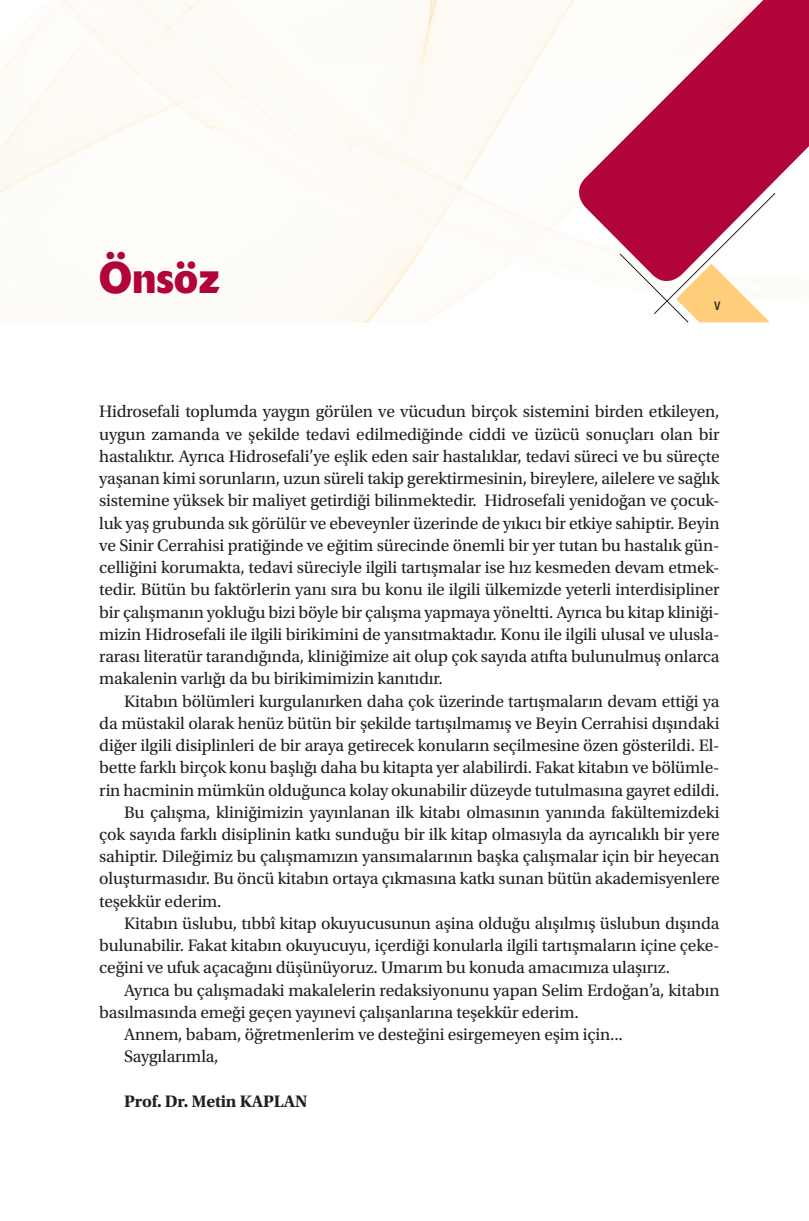
<style>
.page{position:relative;width:809px;height:1221px;background:#fff}
.page>*{position:absolute;margin:0;border:0;box-sizing:border-box;transform-origin:0 0}
.t1{font:700 43.75px "Delta";letter-spacing:.01em;color:#b10439;scale:.9 1}
.t2{font:17.5px/22.2px "Utopia Std";letter-spacing:-.01em;color:#231f20;text-align:justify}
.t3{font:700 17.5px "Utopia Std";letter-spacing:-.01em;color:#231f20}
.t4{font:15.75px "Helvetica 57 Cn";color:#231f20}
</style>
<div class="page">
<img style="left:0;top:0;width:809px;height:322px">
<svg style="left:570px;top:0;width:239px;height:289px;fill:#b10439"></svg>
<svg style="left:619px;top:192px;width:157px;height:131px"></svg>
<h1 class="t1" style="left:99px;top:250px;width:135px">Önsöz</h1>
<p class="t4" style="left:714px;top:295px;width:8px">v</p>
<p class="t2" style="left:99px;top:401px;width:622px">Hidrosefali toplumda yaygın görülen ve vücudun birçok sistemini birden etkileyen, uygun zamanda ve şekilde tedavi edilmediğinde ciddi ve üzücü sonuçları olan bir hastalıktır. Ayrıca Hidrosefali’ye eşlik eden sair hastalıklar, tedavi süreci ve bu süreçte yaşanan kimi sorunların, uzun süreli takip gerektirmesinin, bireylere, ailelere ve sağlık sistemine yüksek bir maliyet getirdiği bilinmektedir. Hidrosefali yenidoğan ve çocuk&shy;luk yaş grubunda sık görülür ve ebeveynler üzerinde de yıkıcı bir etkiye sahiptir. Beyin ve Sinir Cerrahisi pratiğinde ve eğitim sürecinde önemli bir yer tutan bu hastalık gün&shy;celliğini korumakta, tedavi süreciyle ilgili tartışmalar ise hız kesmeden devam etmek&shy;tedir. Bütün bu faktörlerin yanı sıra bu konu ile ilgili ülkemizde yeterli interdisipliner bir çalışmanın yokluğu bizi böyle bir çalışma yapmaya yöneltti. Ayrıca bu kitap kliniği&shy;mizin Hidrosefali ile ilgili birikimini de yansıtmaktadır. Konu ile ilgili ulusal ve ulusla&shy;rarası literatür tarandığında, kliniğimize ait olup çok sayıda atıfta bulunulmuş onlarca makalenin varlığı da bu birikimimizin kanıtıdır.</p>
<p class="t2" style="left:124px;top:690px;width:597px">Kitabın bölümleri kurgulanırken daha çok üzerinde tartışmaların devam ettiği ya</p>
<p class="t2" style="left:99px;top:712px;width:622px">da müstakil olarak henüz bütün bir şekilde tartışılmamış ve Beyin Cerrahisi dışındaki</p>
<p class="t2" style="left:99px;top:734px;width:622px">diğer ilgili disiplinleri de bir araya getirecek konuların seçilmesine özen gösterildi. El-</p>
<p class="t2" style="left:99px;top:756px;width:622px">bette farklı birçok konu başlığı daha bu kitapta yer alabilirdi. Fakat kitabın ve bölümle-</p>
<p class="t2" style="left:99px;top:779px;width:622px">rin hacminin mümkün olduğunca kolay okunabilir düzeyde tutulmasına gayret edildi.</p>
<p class="t2" style="left:124px;top:801px;width:597px">Bu çalışma, kliniğimizin yayınlanan ilk kitabı olmasının yanında fakültemizdeki</p>
<p class="t2" style="left:99px;top:823px;width:622px">çok sayıda farklı disiplinin katkı sunduğu bir ilk kitap olmasıyla da ayrıcalıklı bir yere</p>
<p class="t2" style="left:99px;top:845px;width:622px">sahiptir. Dileğimiz bu çalışmamızın yansımalarının başka çalışmalar için bir heyecan</p>
<p class="t2" style="left:99px;top:867px;width:622px">oluşturmasıdır. Bu öncü kitabın ortaya çıkmasına katkı sunan bütün akademisyenlere</p>
<p class="t2" style="left:99px;top:890px;width:124px">teşekkür ederim.</p>
<p class="t2" style="left:124px;top:912px;width:597px">Kitabın üslubu, tıbbî kitap okuyucusunun aşina olduğu alışılmış üslubun dışında</p>
<p class="t2" style="left:99px;top:934px;width:622px">bulunabilir. Fakat kitabın okuyucuyu, içerdiği konularla ilgili tartışmaların içine çeke-</p>
<p class="t2" style="left:99px;top:956px;width:572px">ceğini ve ufuk açacağını düşünüyoruz. Umarım bu konuda amacımıza ulaşırız.</p>
<p class="t2" style="left:124px;top:979px;width:597px">Ayrıca bu çalışmadaki makalelerin redaksiyonunu yapan Selim Erdoğan’a, kitabın</p>
<p class="t2" style="left:99px;top:1001px;width:481px">basılmasında emeği geçen yayınevi çalışanlarına teşekkür ederim.</p>
<p class="t2" style="left:124px;top:1023px;width:500px">Annem, babam, öğretmenlerim ve desteğini esirgemeyen eşim için...</p>
<p class="t2" style="left:124px;top:1045px;width:96px">Saygılarımla,</p>
<p class="t3" style="left:124px;top:1090px;width:185px">Prof. Dr. Metin KAPLAN</p>
</div>
